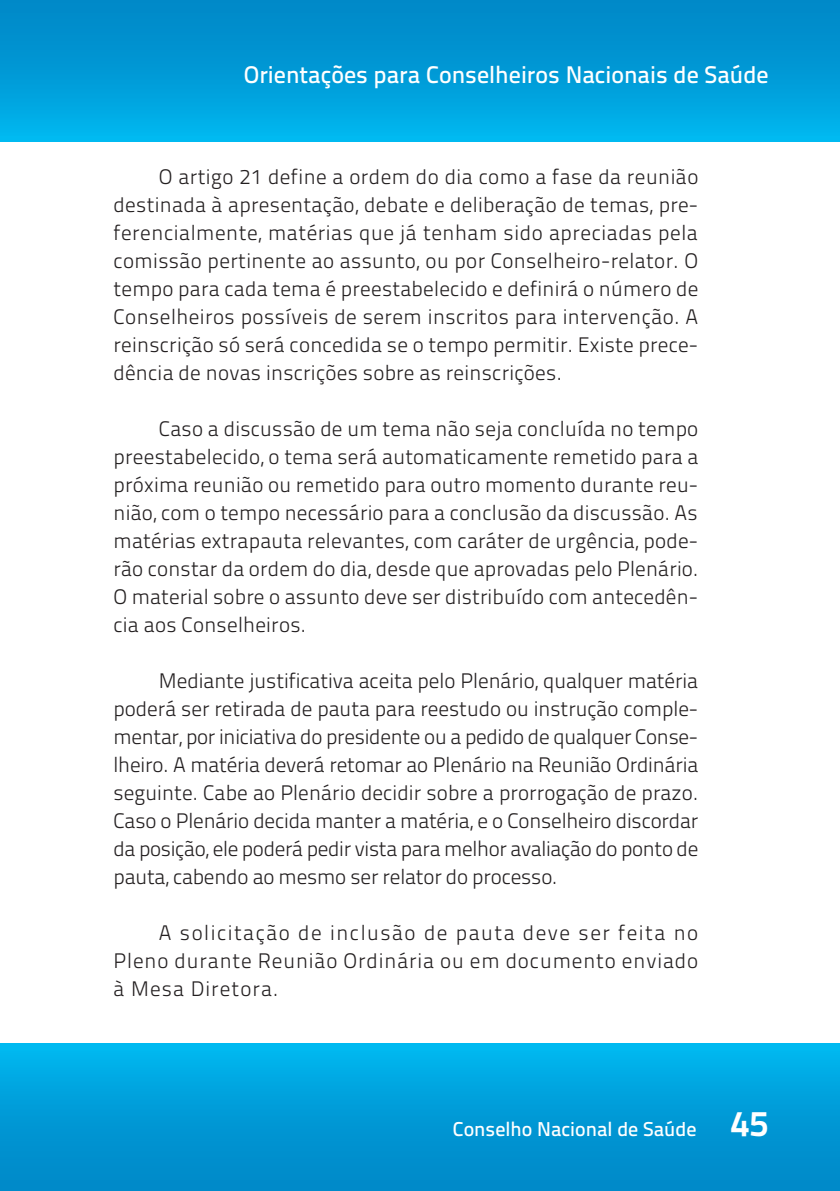
<style>
.page{position:relative;width:840px;height:1191px;background:#fff}
.page>*{position:absolute;margin:0;border:0;box-sizing:border-box;transform-origin:0 0}
.t1{font:500 24px "Titillium Text 22 L";color:#fff}
.texto_corrido{font:300 21px/28px "Titillium Text 22 L";letter-spacing:.01em;color:#231f20;text-align:justify}
.t2{font:500 20px "Titillium Text 22 L";color:#fff}
.s1{font-weight:700;font-size:36px}
</style>
<div class="page">
<div style="left:2px;top:1043px;width:837px;height:148px;background:linear-gradient(to bottom,#00b6ee,#0084c4)"></div>
<div style="left:2px;top:0;width:837px;height:142px;background:linear-gradient(to bottom,#0083c3,#00b5ed)"></div>
<svg style="left:0;top:0;width:1px;height:142px"></svg>
<svg style="left:0;top:1043px;width:1px;height:148px"></svg>
<p class="t1" style="left:243px;top:56px;width:526px">Orientações para Conselheiros Nacionais de Saúde</p>
<p class="texto_corrido" style="left:113px;top:162px;width:586px;text-indent:45px">O artigo 21 define a ordem do dia como a fase da reunião destinada à apresentação, debate e deliberação de temas, pre&shy;ferencialmente, matérias que já tenham sido apreciadas pela comissão pertinente ao assunto, ou por Conselheiro-relator. O tempo para cada tema é preestabelecido e definirá o número de Conselheiros possíveis de serem inscritos para intervenção. A reinscrição só será concedida se o tempo permitir. Existe prece&shy;dência de novas inscrições sobre as reinscrições.</p>
<p class="texto_corrido" style="left:113px;top:414px;width:586px;text-indent:45px">Caso a discussão de um tema não seja concluída no tempo preestabelecido, o tema será automaticamente remetido para a próxima reunião ou remetido para outro momento durante reu&shy;nião, com o tempo necessário para a conclusão da discussão. As matérias extrapauta relevantes, com caráter de urgência, pode&shy;rão constar da ordem do dia, desde que aprovadas pelo Plenário.<br>O material sobre o assunto deve ser distribuído com antecedên&shy;cia aos Conselheiros.</p>
<p class="texto_corrido" style="left:113px;top:666px;width:586px;text-indent:45px">Mediante justificativa aceita pelo Plenário, qualquer matéria poderá ser retirada de pauta para reestudo ou instrução comple&shy;mentar, por iniciativa do presidente ou a pedido de qualquer Conse&shy;lheiro. A matéria deverá retomar ao Plenário na Reunião Ordinária seguinte. Cabe ao Plenário decidir sobre a prorrogação de prazo.<br>Caso o Plenário decida manter a matéria, e o Conselheiro discordar da posição, ele poderá pedir vista para melhor avaliação do ponto de pauta, cabendo ao mesmo ser relator do processo.</p>
<p class="texto_corrido" style="left:113px;top:918px;width:586px;text-indent:45px">A solicitação de inclusão de pauta deve ser feita no Pleno durante Reunião Ordinária ou em documento enviado à Mesa Diretora.</p>
<p class="t2" style="left:452px;top:1114px;width:317px">Conselho Nacional de Saúde <span class="s1">45</span></p>
</div>
